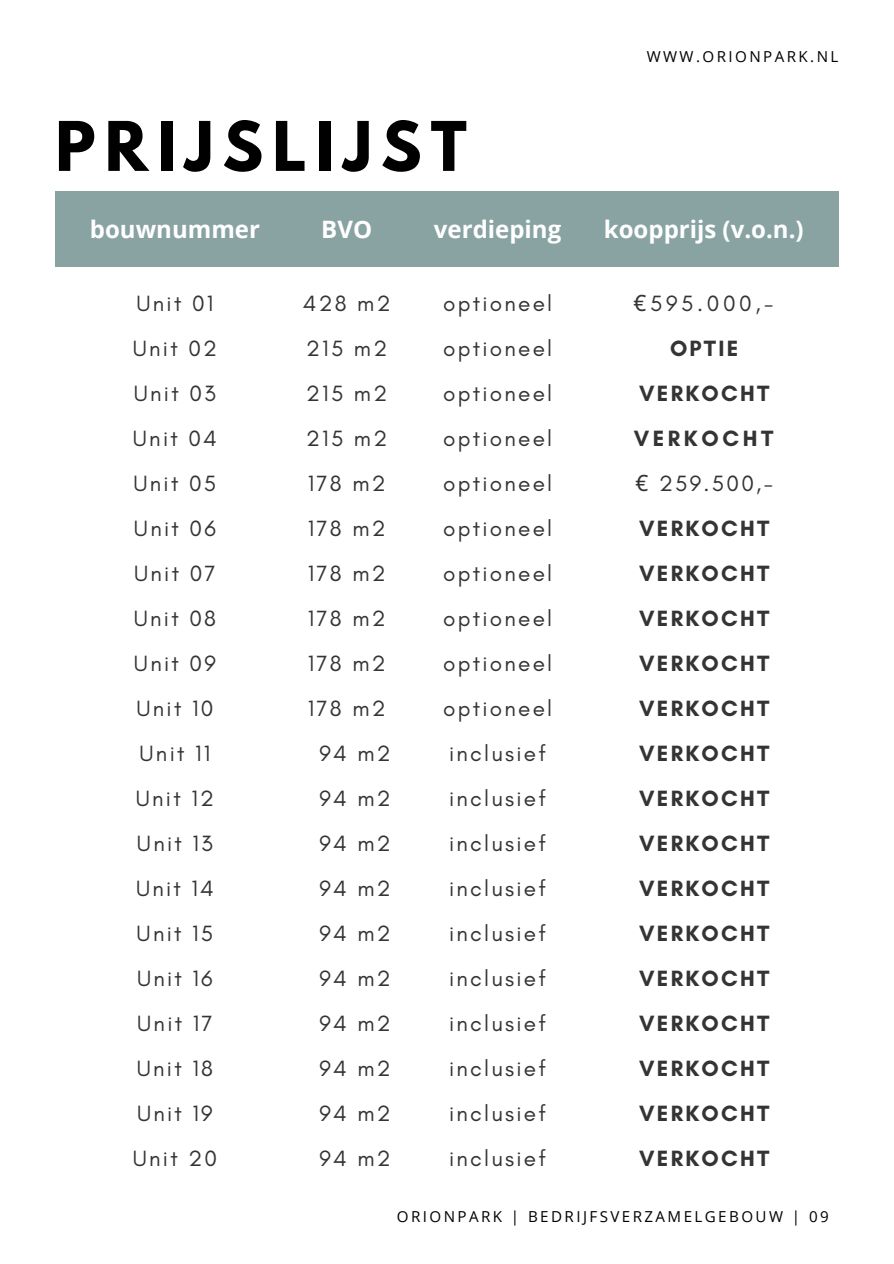
<style>
.page{position:relative;width:894px;height:1264px;background:#fff}
.page>*{position:absolute;margin:0;border:0;box-sizing:border-box;transform-origin:0 0}
.t1{font:700 60.6px "League Spartan";letter-spacing:.15em;color:#000}
.t2{font:700 24px "Open Sans";color:#fff}
.t3{font:22.5px/45px "Glacial Indifference";letter-spacing:.1em;color:#343434}
.t4{font:700 22.5px "Glacial Indifference";letter-spacing:.1em;color:#343434}
.t5{font:700 22.5px "Glacial Indifference";letter-spacing:.16em;color:#343434}
.t6{font:15.15px "Open Sans";letter-spacing:.16em;color:#000}
.s1{font-family:"Noto Sans"}
</style>
<div class="page">
<div style="left:55px;top:191px;width:783px;height:76px;background:#89a3a3"></div>
<p class="t1" style="left:55px;top:116px;width:413px">PRIJSLIJST</p>
<h3 class="t6" style="left:646px;top:46px;width:193px">WWW.ORIONPARK.NL</h3>
<h2 class="t2" style="left:90px;top:212px;width:172px">bouwnummer</h2>
<h3 class="t2" style="left:321px;top:212px;width:52px">BVO</h3>
<h3 class="t2" style="left:434px;top:212px;width:129px">verdieping</h3>
<h4 class="t2" style="left:603px;top:212px;width:201px">koopprijs (v.o.n.)</h4>
<h4 class="t3" style="left:136px;top:280px;width:78px">Unit 01</h4>
<h4 class="t3" style="left:133px;top:325px;width:86px">Unit 02</h4>
<h4 class="t3" style="left:134px;top:370px;width:83px">Unit 03</h4>
<h4 class="t3" style="left:133px;top:415px;width:85px">Unit 04</h4>
<h4 class="t3" style="left:133px;top:460px;width:84px">Unit 05</h4>
<h4 class="t3" style="left:134px;top:505px;width:83px">Unit 06</h4>
<h4 class="t3" style="left:134px;top:550px;width:83px">Unit 07</h4>
<h4 class="t3" style="left:134px;top:595px;width:84px">Unit 08</h4>
<h4 class="t3" style="left:134px;top:640px;width:83px">Unit 09</h4>
<h4 class="t3" style="left:136px;top:685px;width:78px">Unit 10</h4>
<h4 class="t3" style="left:139px;top:730px;width:72px">Unit 11</h4>
<h4 class="t3" style="left:136px;top:775px;width:79px">Unit 12</h4>
<h4 class="t3" style="left:137px;top:820px;width:77px">Unit 13</h4>
<h4 class="t3" style="left:136px;top:865px;width:79px">Unit 14</h4>
<h4 class="t3" style="left:137px;top:910px;width:78px">Unit 15</h4>
<h4 class="t3" style="left:137px;top:955px;width:77px">Unit 16</h4>
<h4 class="t3" style="left:137px;top:1000px;width:77px">Unit 17</h4>
<h4 class="t3" style="left:137px;top:1045px;width:77px">Unit 18</h4>
<h4 class="t3" style="left:137px;top:1090px;width:77px">Unit 19</h4>
<h4 class="t3" style="left:133px;top:1135px;width:86px">Unit 20</h4>
<h4 class="t3" style="left:303px;top:280px;width:89px">428 m2</h4>
<h4 class="t3" style="left:306px;top:325px;width:82px">215 m2</h4>
<h4 class="t3" style="left:306px;top:370px;width:82px">215 m2</h4>
<h4 class="t3" style="left:306px;top:415px;width:82px">215 m2</h4>
<h4 class="t3" style="left:308px;top:460px;width:79px">178 m2</h4>
<h4 class="t3" style="left:308px;top:505px;width:79px">178 m2</h4>
<h4 class="t3" style="left:308px;top:550px;width:79px">178 m2</h4>
<h4 class="t3" style="left:308px;top:595px;width:79px">178 m2<br>178 m2</h4>
<h4 class="t3" style="left:308px;top:685px;width:79px">178 m2</h4>
<h4 class="t3" style="left:319px;top:730px;width:73px">94 m2</h4>
<h4 class="t3" style="left:319px;top:775px;width:73px">94 m2</h4>
<h4 class="t3" style="left:319px;top:820px;width:73px">94 m2</h4>
<h4 class="t3" style="left:319px;top:865px;width:73px">94 m2</h4>
<h4 class="t3" style="left:319px;top:910px;width:73px">94 m2</h4>
<h4 class="t3" style="left:319px;top:955px;width:73px">94 m2</h4>
<h4 class="t3" style="left:319px;top:1000px;width:73px">94 m2</h4>
<h4 class="t3" style="left:319px;top:1045px;width:73px">94 m2</h4>
<h4 class="t3" style="left:319px;top:1090px;width:73px">94 m2</h4>
<h4 class="t3" style="left:319px;top:1135px;width:73px">94 m2</h4>
<h2 class="t3" style="left:443px;top:280px;width:111px">optioneel</h2>
<h2 class="t3" style="left:443px;top:325px;width:111px">optioneel</h2>
<h2 class="t3" style="left:443px;top:370px;width:111px">optioneel</h2>
<h4 class="t3" style="left:443px;top:415px;width:111px">optioneel</h4>
<h2 class="t3" style="left:443px;top:460px;width:111px">optioneel</h2>
<h2 class="t3" style="left:443px;top:505px;width:111px">optioneel</h2>
<h2 class="t3" style="left:443px;top:550px;width:111px">optioneel</h2>
<h2 class="t3" style="left:443px;top:595px;width:111px">optioneel</h2>
<h2 class="t3" style="left:443px;top:640px;width:111px">optioneel</h2>
<h2 class="t3" style="left:443px;top:685px;width:111px">optioneel</h2>
<h2 class="t3" style="left:449px;top:730px;width:98px">inclusief</h2>
<h2 class="t3" style="left:449px;top:775px;width:98px">inclusief</h2>
<h2 class="t3" style="left:449px;top:820px;width:98px">inclusief</h2>
<h2 class="t3" style="left:449px;top:865px;width:98px">inclusief</h2>
<h2 class="t3" style="left:449px;top:910px;width:98px">inclusief</h2>
<h2 class="t3" style="left:449px;top:955px;width:98px">inclusief</h2>
<h2 class="t3" style="left:449px;top:1000px;width:98px">inclusief</h2>
<h2 class="t3" style="left:449px;top:1045px;width:98px">inclusief</h2>
<h2 class="t3" style="left:449px;top:1090px;width:98px">inclusief</h2>
<h4 class="t3" style="left:449px;top:1135px;width:98px">inclusief</h4>
<h4 class="t3" style="left:633px;top:280px;width:141px"><span class="s1">€</span>595.000,-</h4>
<h4 class="t4" style="left:669px;top:334px;width:70px">OPTIE</h4>
<h4 class="t4" style="left:639px;top:379px;width:132px">VERKOCHT</h4>
<h4 class="t5" style="left:633px;top:424px;width:141px">VERKOCHT</h4>
<h4 class="t3" style="left:635px;top:460px;width:139px"><span class="s1">€</span> 259.500,-</h4>
<h4 class="t4" style="left:639px;top:514px;width:132px">VERKOCHT</h4>
<h4 class="t4" style="left:639px;top:559px;width:132px">VERKOCHT</h4>
<h4 class="t4" style="left:639px;top:604px;width:132px">VERKOCHT</h4>
<h4 class="t4" style="left:639px;top:649px;width:132px">VERKOCHT</h4>
<h4 class="t4" style="left:639px;top:694px;width:132px">VERKOCHT</h4>
<h4 class="t4" style="left:639px;top:739px;width:132px">VERKOCHT</h4>
<h4 class="t4" style="left:639px;top:784px;width:132px">VERKOCHT</h4>
<h4 class="t4" style="left:639px;top:829px;width:132px">VERKOCHT</h4>
<h4 class="t4" style="left:639px;top:874px;width:132px">VERKOCHT</h4>
<h4 class="t4" style="left:639px;top:919px;width:132px">VERKOCHT</h4>
<h4 class="t4" style="left:639px;top:964px;width:132px">VERKOCHT</h4>
<h4 class="t4" style="left:639px;top:1009px;width:132px">VERKOCHT</h4>
<h4 class="t4" style="left:639px;top:1054px;width:132px">VERKOCHT</h4>
<h4 class="t4" style="left:639px;top:1099px;width:132px">VERKOCHT</h4>
<p class="t4" style="left:639px;top:1144px;width:132px">VERKOCHT</p>
<h1 class="t6" style="left:396px;top:1205px;width:433px">ORIONPARK | BEDRIJFSVERZAMELGEBOUW | 09</h1>
</div>
